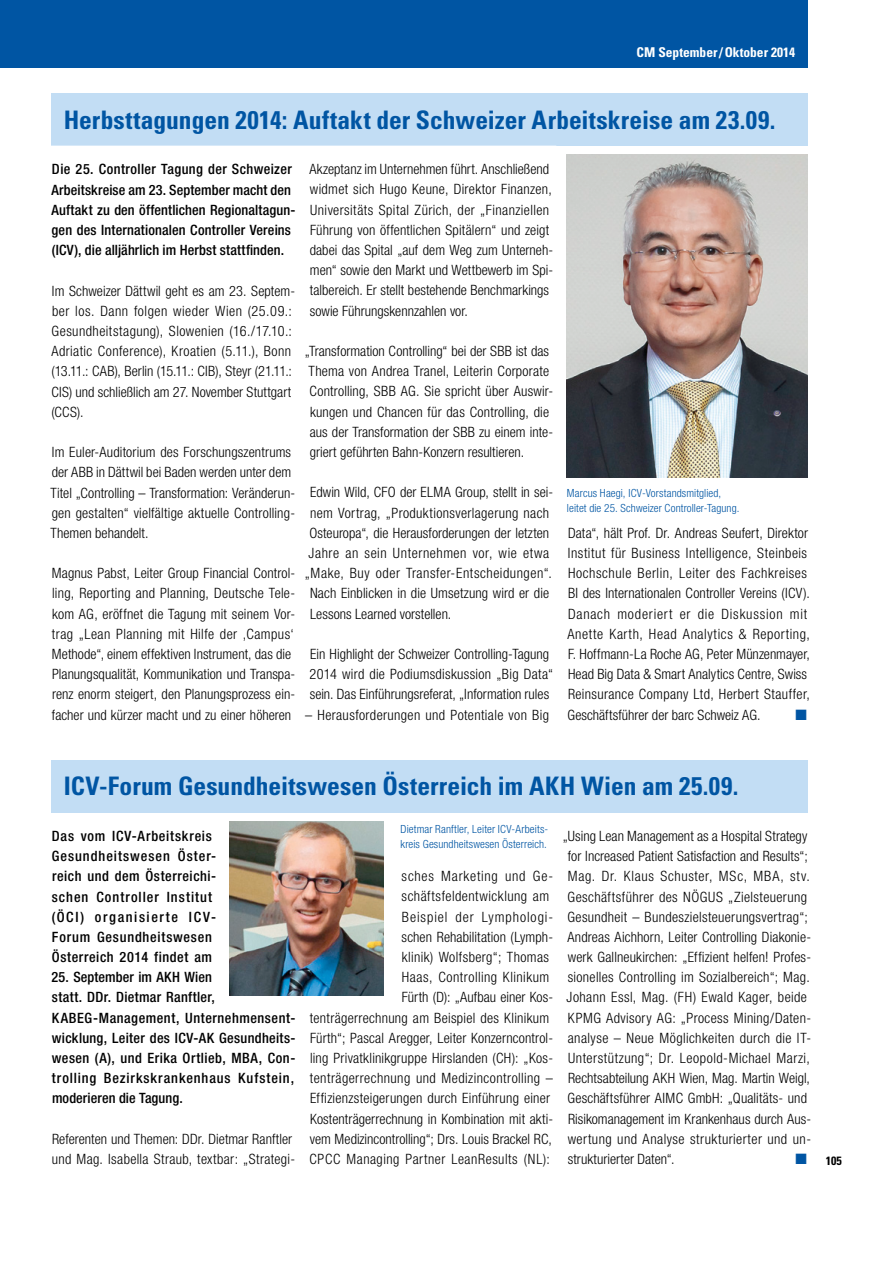
<style>
.page{position:relative;width:893px;height:1263px;background:#fff}
.page>*{position:absolute;margin:0;border:0;box-sizing:border-box;transform-origin:0 0}
.t1{font:700 condensed 25.5px "Univers LT Std";color:#0055a3}
.t2{font:15px "Zapf Dingbats ITC";color:#0055a3}
.t3{font:300 condensed 14.25px/20.2px "Helvetica Neue LT Pro";letter-spacing:.015em;color:#000}
.t4{font:500 condensed 14.25px/20.2px "Helvetica Neue LT Pro";letter-spacing:.035em;color:#000}
.t5{font:500 condensed 14.25px/20.2px "Helvetica Neue LT Pro";letter-spacing:.01em;color:#000}
.t6{font:500 condensed 14.25px/20.2px "Helvetica Neue LT Pro";letter-spacing:.06em;color:#000}
.t7{font:300 condensed 14.25px "Helvetica Neue LT Pro";letter-spacing:.04em;color:#000}
.t8{font:700 condensed 13.5px "Univers LT Std";color:#fff}
.t9{font:700 condensed 12px "Univers LT Std";color:#000}
.t10{font:300 condensed 11.25px/15px "Helvetica Neue LT Pro";letter-spacing:.01em;color:#0055a3}
</style>
<div class="page">
<div style="left:0;top:0;width:808px;height:68px;background:#0055a3"></div>
<div style="left:51px;top:94px;width:757px;height:52px;background:#c2ddf4"></div>
<img style="left:567px;top:154px;width:241px;height:323px">
<div style="left:51px;top:760px;width:757px;height:52px;background:#c2ddf4"></div>
<img style="left:230px;top:821px;width:154px;height:174px">
<p class="t8" style="left:637px;top:43px;width:160px">CM September/Oktober 2014</p>
<h1 class="t1" style="left:64px;top:104px;width:713px">Herbsttagungen 2014: Auftakt der Schweizer Arbeitskreise am 23.09.</h1>
<p class="t5" style="left:51px;top:159px;width:245px">Die 25. Controller Tagung der Schweizer Arbeitskreise am 23. September macht den Auftakt zu den öffentlichen Regionaltagun&shy;gen des Internationalen Controller Vereins (ICV), die alljährlich im Herbst stattfinden.</p>
<p class="t3" style="left:51px;top:280px;width:245px">Im Schweizer Dättwil geht es am 23. Septem&shy;ber los. Dann folgen wieder Wien (25.09.:<br>Gesundheitstagung), Slowenien (16./17.10.:<br>Adriatic Conference), Kroatien (5.11.), Bonn (13.11.: CAB), Berlin (15.11.: CIB), Steyr (21.11.:<br>CIS) und schließlich am 27. November Stuttgart (CCS).</p>
<p class="t3" style="left:51px;top:442px;width:246px">Im Euler-Auditorium des Forschungszentrums der ABB in Dättwil bei Baden werden unter dem Titel „Controlling – Transformation: Veränderun&shy;gen gestalten“ vielfältige aktuelle Controlling-Themen behandelt.</p>
<p class="t3" style="left:52px;top:563px;width:245px">Magnus Pabst, Leiter Group Financial Control&shy;ling, Reporting and Planning, Deutsche Tele&shy;kom AG, eröffnet die Tagung mit seinem Vor&shy;trag „Lean Planning mit Hilfe der ‚Campus‘ Methode“, einem effektiven Instrument, das die Planungsqualität, Kommunikation und Transpa&shy;renz enorm steigert, den Planungsprozess ein&shy;facher und kürzer macht und zu einer höheren</p>
<p class="t3" style="left:309px;top:159px;width:245px">Akzeptanz im Unternehmen führt. Anschließend widmet sich Hugo Keune, Direktor Finanzen, Universitäts Spital Zürich, der „Finanziellen Führung von öffentlichen Spitälern“ und zeigt dabei das Spital „auf dem Weg zum Unterneh&shy;men“ sowie den Markt und Wettbewerb im Spi&shy;talbereich. Er stellt bestehende Benchmarkings sowie Führungskennzahlen vor.</p>
<p class="t3" style="left:305px;top:341px;width:250px">„Transformation Controlling“ bei der SBB ist das Thema von Andrea Tranel, Leiterin Corporate Controlling, SBB AG. Sie spricht über Auswir&shy;kungen und Chancen für das Controlling, die aus der Transformation der SBB zu einem inte&shy;griert geführten Bahn-Konzern resultieren.</p>
<p class="t3" style="left:310px;top:482px;width:245px">Edwin Wild, CFO der ELMA Group, stellt in sei-</p>
<p class="t3" style="left:310px;top:502px;width:241px">nem Vortrag, „Produktionsverlagerung nach</p>
<p class="t3" style="left:309px;top:522px;width:241px">Osteuropa“, die Herausforderungen der letzten</p>
<p class="t7" style="left:309px;top:545px;width:242px">Jahre an sein Unternehmen vor, wie etwa</p>
<p class="t7" style="left:305px;top:565px;width:249px">„Make, Buy oder Transfer-Entscheidungen“.</p>
<p class="t3" style="left:310px;top:583px;width:241px">Nach Einblicken in die Umsetzung wird er die</p>
<p class="t3" style="left:310px;top:603px;width:143px">Lessons Learned vorstellen.</p>
<p class="t3" style="left:309px;top:644px;width:245px">Ein Highlight der Schweizer Controlling-Tagung<br>2014 wird die Podiumsdiskussion „Big Data“ sein. Das Einführungsreferat, „Information rules</p>
<p class="t3" style="left:305px;top:704px;width:246px">– Herausforderungen und Potentiale von Big</p>
<p class="t10" style="left:567px;top:485px;width:174px">Marcus Haegi, ICV-Vorstandsmitglied, leitet die 25. Schweizer Controller-Tagung.</p>
<p class="t3" style="left:567px;top:522px;width:244px">Data“, hält Prof. Dr. Andreas Seufert, Direktor Institut für Business Intelligence, Steinbeis Hochschule Berlin, Leiter des Fachkreises BI des Internationalen Controller Vereins (ICV).<br>Danach moderiert er die Diskussion mit Anette Karth, Head Analytics &amp; Reporting, F. Hoffmann-La Roche AG, Peter Münzenmayer, Head Big Data &amp; Smart Analytics Centre, Swiss Reinsurance Company Ltd, Herbert Stauffer, Geschäftsführer der barc Schweiz AG.</p>
<p class="t2" style="left:795px;top:707px;width:13px">■</p>
<h1 class="t1" style="left:64px;top:771px;width:676px">ICV-Forum Gesundheitswesen Österreich im AKH Wien am 25.09.</h1>
<p class="t6" style="left:52px;top:825px;width:166px">Das vom ICV-Arbeitskreis<br>Gesundheitswesen Öster&shy;reich und dem Österreichi&shy;schen Controller Institut (ÖCI) organisierte ICV-<br>Forum Gesundheitswesen<br>Österreich 2014 findet am</p>
<p class="t4" style="left:52px;top:967px;width:245px">25. September im AKH Wien<br>statt. DDr. Dietmar Ranftler, KABEG-Management, Unternehmensent&shy;wicklung, Leiter des ICV-AK Gesundheits&shy;wesen (A), und Erika Ortlieb, MBA, Con&shy;trolling Bezirkskrankenhaus Kufstein, moderieren die Tagung.</p>
<p class="t3" style="left:52px;top:1128px;width:245px">Referenten und Themen: DDr. Dietmar Ranftler und Mag. Isabella Straub, textbar: „Strategi-</p>
<p class="t10" style="left:400px;top:822px;width:149px">Dietmar Ranftler, Leiter ICV-Arbeits&shy;kreis Gesundheitswesen Österreich.</p>
<p class="t3" style="left:563px;top:826px;width:250px">„Using Lean Management as a Hospital Strategy for Increased Patient Satisfaction and Results“; Mag. Dr. Klaus Schuster, MSc, MBA, stv.<br>Geschäftsführer des NÖGUS „Zielsteuerung Gesundheit – Bundeszielsteuerungsvertrag“; Andreas Aichhorn, Leiter Controlling Diakonie&shy;werk Gallneukirchen: „Effizient helfen! Profes&shy;sionelles Controlling im Sozialbereich“; Mag.<br>Johann Essl, Mag. (FH) Ewald Kager, beide KPMG Advisory AG: „Process Mining/Daten&shy;analyse – Neue Möglichkeiten durch die IT-Unterstützung“; Dr. Leopold-Michael Marzi, Rechtsabteilung AKH Wien, Mag. Martin Weigl, Geschäftsführer AIMC GmbH: „Qualitäts- und Risikomanagement im Krankenhaus durch Aus&shy;wertung und Analyse strukturierter und un&shy;strukturierter Daten“.</p>
<p class="t3" style="left:309px;top:866px;width:245px;text-align:right">sches Marketing und Ge&shy;schäftsfeldentwicklung am<br>Beispiel der Lymphologi-<br>schen Rehabilitation (Lymph-<br>klinik) Wolfsberg“; Thomas<br>Haas, Controlling Klinikum<br>Fürth (D): „Aufbau einer Kos&shy;tenträgerrechnung am Beispiel des Klinikum Fürth“; Pascal Aregger, Leiter Konzerncontrol&shy;ling Privatklinikgruppe Hirslanden (CH): „Kos&shy;tenträgerrechnung und Medizincontrolling – Effizienzsteigerungen durch Einführung einer Kostenträgerrechnung in Kombination mit akti&shy;vem Medizincontrolling“; Drs. Louis Brackel RC, CPCC Managing Partner LeanResults (NL):</p>
<p class="t2" style="left:795px;top:1152px;width:13px">■</p>
<p class="t9" style="left:826px;top:1154px;width:17px">105</p>
</div>
